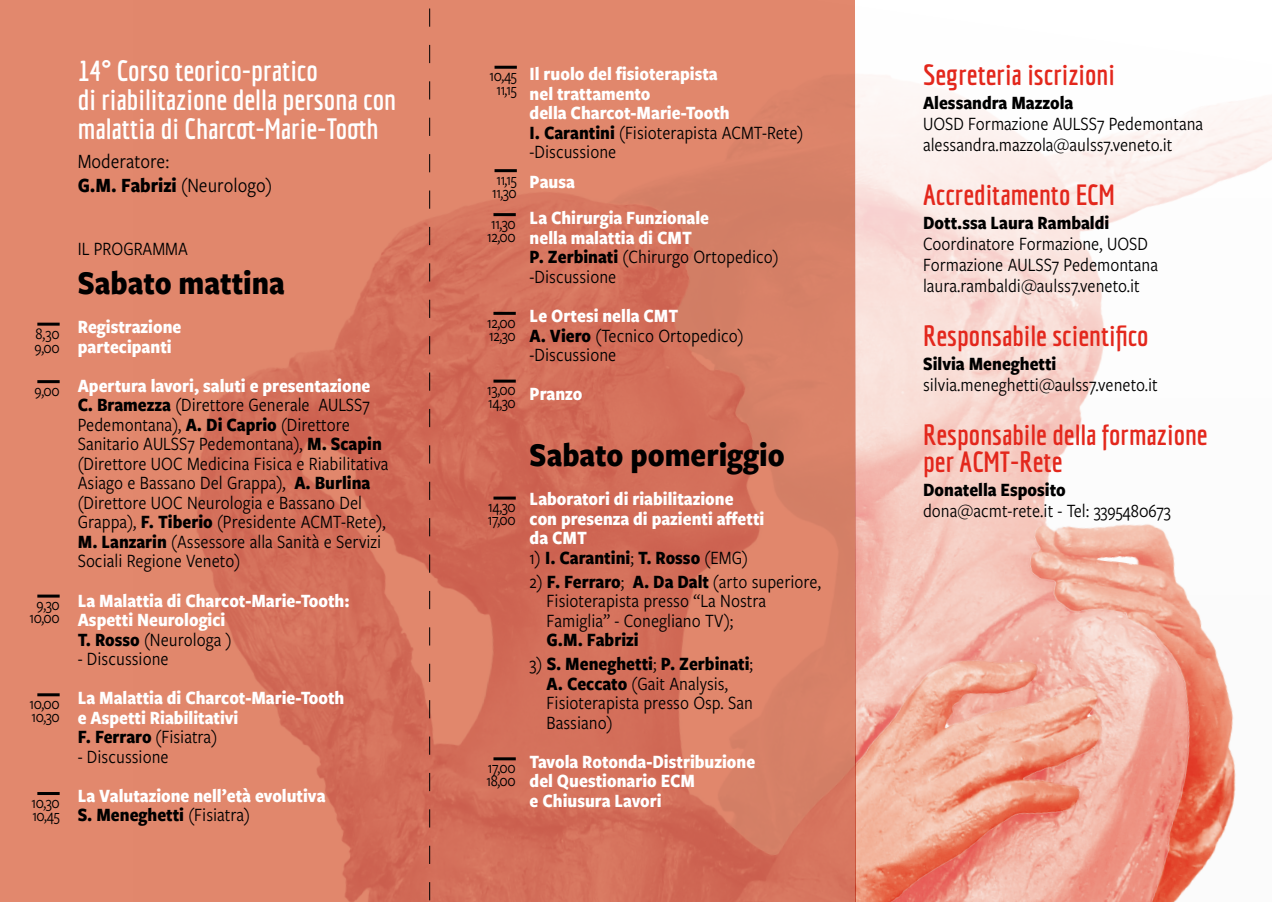
<style>
.page{position:relative;width:1272px;height:902px;background:#fff}
.page>*{position:absolute;margin:0;border:0;box-sizing:border-box;transform-origin:0 0}
.t1{font:700 34.5px "Freight Sans Cond Pro";color:#000}
.t2{font:700 28.8px/28.8px "Economica";color:#fff}
.t3{font:700 28.5px/27px "Economica";color:#e3271c}
.t4{font:21px/24px "Freight Sans Cond Pro";color:#000}
.t5{font:19.5px/19.5px "Freight Sans Cond Pro";color:#000}
.t6{font:700 19.5px/19.5px "Freight Sans Cond Pro";color:#fff}
.t7{font:700 19.5px "Freight Sans Cond Pro";color:#000}
.t8{font:16.95px/13px "Freight Sans Cond Pro";letter-spacing:-.02em;color:#000}
.s1{font-weight:700}
.s2{font-weight:700;color:#fff}
.s3{color:#000}
.s4{font-weight:400;color:#000}
.s5{font-weight:400}
</style>
<div class="page">
<div style="left:0;top:0;width:855px;height:901px;background:#e2886d"></div>
<img style="left:196px;top:8px;width:238px;height:893px">
<img style="left:434px;top:65px;width:802px;height:836px">
<hr style="left:37px;top:322px;width:23px;height:3px;background:#000">
<hr style="left:37px;top:380px;width:23px;height:3px;background:#000">
<hr style="left:37px;top:594px;width:23px;height:3px;background:#000">
<hr style="left:37px;top:693px;width:23px;height:3px;background:#000">
<hr style="left:37px;top:792px;width:23px;height:3px;background:#000">
<svg style="left:855px;top:56px;width:416px;height:729px"></svg>
<hr style="left:494px;top:66px;width:23px;height:3px;background:#000">
<hr style="left:494px;top:169px;width:23px;height:3px;background:#000">
<hr style="left:493px;top:213px;width:23px;height:3px;background:#000">
<hr style="left:493px;top:312px;width:23px;height:3px;background:#000">
<hr style="left:493px;top:379px;width:23px;height:3px;background:#000">
<hr style="left:493px;top:496px;width:23px;height:3px;background:#000">
<hr style="left:493px;top:757px;width:23px;height:3px;background:#000">
<svg style="left:429px;top:9px;width:1px;height:892px"></svg>
<p class="t8" style="left:35px;top:326px;width:26px">8,30<br>9,00</p>
<p class="t8" style="left:35px;top:383px;width:26px">9,00</p>
<p class="t8" style="left:30px;top:597px;width:32px;text-align:center">9,30<br>10,00</p>
<p class="t8" style="left:30px;top:696px;width:32px">10,00<br>10,30</p>
<p class="t8" style="left:32px;top:794px;width:30px">10,30<br>10,45</p>
<h2 class="t2" style="left:78px;top:56px;width:320px">14° Corso teorico-pratico<br>di riabilitazione della persona con malattia di Charcot-Marie-Tooth</h2>
<p class="t4" style="left:78px;top:148px;width:196px">Moderatore:<br><span class="s1">G.M. Fabrizi</span> (Neurologo)</p>
<p class="t5" style="left:78px;top:238px;width:112px">IL PROGRAMMA</p>
<h1 class="t1" style="left:78px;top:259px;width:208px">Sabato mattina</h1>
<p class="t6" style="left:78px;top:316px;width:105px">Registrazione partecipanti</p>
<p class="t5" style="left:78px;top:375px;width:312px"><span class="s2">Apertura lavori, saluti e presentazione </span><span class="s1">C. Bramezza</span> (Direttore Generale AULSS7<br>Pedemontana), <span class="s1">A. Di Caprio</span> (Direttore Sanitario AULSS7 Pedemontana), <span class="s1">M. Scapin </span>(Direttore UOC Medicina Fisica e Riabilitativa Asiago e Bassano Del Grappa), <span class="s1">A. Burlina </span>(Direttore UOC Neurologia e Bassano Del Grappa), <span class="s1">F. Tiberio</span> (Presidente ACMT-Rete), <span class="s1">M. Lanzarin</span> (Assessore alla Sanità e Servizi Sociali Regione Veneto)</p>
<p class="t6" style="left:78px;top:589px;width:273px">La Malattia di Charcot-Marie-Tooth:<br>Aspetti Neurologici<br><span class="s3">T. Rosso</span> <span class="s4">(Neurologa )</span></p>
<p class="t5" style="left:78px;top:648px;width:92px">- Discussione</p>
<p class="t6" style="left:78px;top:687px;width:268px">La Malattia di Charcot-Marie-Tooth e Aspetti Riabilitativi<br><span class="s3">F. Ferraro</span> <span class="s4">(Fisiatra)</span></p>
<p class="t5" style="left:78px;top:745px;width:92px">- Discussione</p>
<p class="t6" style="left:78px;top:784px;width:249px">La Valutazione nell’età evolutiva<br><span class="s3">S. Meneghetti</span> <span class="s4">(Fisiatra)</span></p>
<p class="t8" style="left:489px;top:69px;width:29px;text-align:center">10,45<br>11,15</p>
<p class="t8" style="left:492px;top:172px;width:26px">11,15<br>11,30</p>
<p class="t8" style="left:487px;top:216px;width:30px">11,30<br>12,00</p>
<p class="t8" style="left:487px;top:315px;width:30px">12,00<br>12,30</p>
<p class="t8" style="left:487px;top:382px;width:30px">13,00<br>14,30</p>
<p class="t8" style="left:488px;top:499px;width:29px">14,30<br>17,00</p>
<p class="t8" style="left:486px;top:760px;width:31px">17,00<br>18,00</p>
<p class="t6" style="left:529px;top:64px;width:275px">Il ruolo del fisioterapista<br>nel trattamento<br>della Charcot-Marie-Tooth<br><span class="s3">I. Carantini</span> <span class="s4">(Fisioterapista ACMT-Rete) -Discussione</span></p>
<p class="t6" style="left:529px;top:163px;width:181px;line-height:36px">Pausa<br>La Chirurgia Funzionale</p>
<p class="t5" style="left:529px;top:227px;width:250px"><span class="s2">nella malattia di CMT<br></span><span class="s1">P. Zerbinati</span> (Chirurgo Ortopedico) -Discussione</p>
<p class="t5" style="left:529px;top:305px;width:215px"><span class="s2">Le Ortesi nella CMT<br></span><span class="s1">A. Viero</span> (Tecnico Ortopedico) -Discussione</p>
<p class="t6" style="left:529px;top:383px;width:54px">Pranzo</p>
<h1 class="t1" style="left:529px;top:431px;width:256px">Sabato pomeriggio</h1>
<p class="t6" style="left:529px;top:488px;width:236px">Laboratori di riabilitazione con presenza di pazienti affetti da CMT</p>
<p class="t7" style="left:529px;top:544px;width:220px"><span class="s5">1)</span> I. Carantini<span class="s5">;</span> T. Rosso <span class="s5">(EMG)</span></p>
<p class="t5" style="left:546px;top:570px;width:276px;text-indent:-17px">2) <span class="s1">F. Ferraro</span>; <span class="s1">A. Da Dalt</span> (arto superiore,<br>Fisioterapista presso “La Nostra<br>Famiglia” - Conegliano TV);</p>
<p class="t7" style="left:546px;top:626px;width:94px">G.M. Fabrizi</p>
<p class="t5" style="left:546px;top:653px;width:208px;text-indent:-17px">3) <span class="s1">S. Meneghetti</span>; <span class="s1">P. Zerbinati</span>;<br><span class="s1">A. Ceccato</span> (Gait Analysis,<br>Fisioterapista presso Osp. San<br>Bassiano)</p>
<p class="t6" style="left:529px;top:751px;width:227px">Tavola Rotonda-Distribuzione del Questionario ECM<br>e Chiusura Lavori</p>
<h3 class="t3" style="left:923px;top:61px;width:193px">Segreteria iscrizioni</h3>
<p class="t7" style="left:923px;top:89px;width:152px">Alessandra Mazzola</p>
<p class="t5" style="left:923px;top:113px;width:282px;line-height:21px">UOSD Formazione AULSS7 Pedemontana alessandra.mazzola@aulss7.veneto.it</p>
<h3 class="t3" style="left:923px;top:181px;width:193px">Accreditamento ECM</h3>
<p class="t7" style="left:923px;top:209px;width:188px">Dott.ssa Laura Rambaldi</p>
<p class="t5" style="left:923px;top:233px;width:236px;line-height:21px">Coordinatore Formazione, UOSD<br>Formazione AULSS7 Pedemontana laura.rambaldi@aulss7.veneto.it</p>
<h3 class="t3" style="left:923px;top:322px;width:227px">Responsabile scientifico</h3>
<p class="t7" style="left:923px;top:350px;width:135px">Silvia Meneghetti</p>
<p class="t5" style="left:923px;top:374px;width:236px">silvia.meneghetti@aulss7.veneto.it</p>
<h3 class="t3" style="left:923px;top:421px;width:286px">Responsabile della formazione per ACMT-Rete</h3>
<p class="t7" style="left:923px;top:476px;width:144px">Donatella Esposito</p>
<p class="t5" style="left:923px;top:500px;width:249px">dona@acmt-rete.it - Tel: 3395480673</p>
</div>
